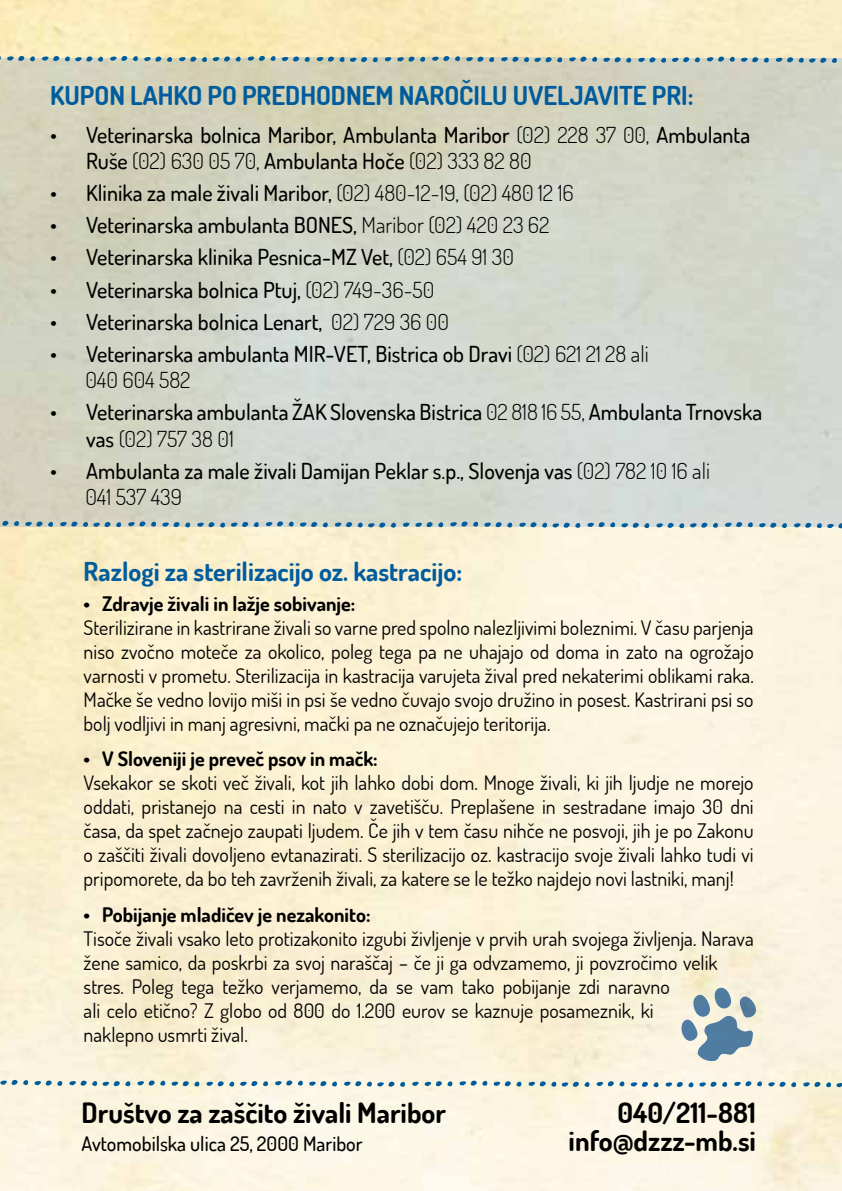
<style>
.page{position:relative;width:842px;height:1191px;background:#fff}
.page>*{position:absolute;margin:0;border:0;box-sizing:border-box;transform-origin:0 0}
.t1{font:700 28px/28px "Dosis";color:#000;text-align:right}
.t2{font:700 26px "Dosis";color:#005c9c}
.t3{font:500 22px/26.4px "Dosis";color:#000}
.t4{font:20px/24px "Dosis";color:#000;text-align:justify}
.t5{font:700 20px "Dosis";color:#000}
.t6{font:500 20px "Dosis";color:#000}
.s1{font-weight:300}
</style>
<div class="page">
<img style="left:0;top:0;width:842px;height:1191px">
<svg style="left:231px;top:521px;width:28px;height:6px"></svg>
<svg style="left:266px;top:521px;width:28px;height:6px"></svg>
<svg style="left:300px;top:522px;width:28px;height:5px"></svg>
<svg style="left:335px;top:522px;width:61px;height:6px"></svg>
<svg style="left:403px;top:522px;width:6px;height:5px"></svg>
<svg style="left:2px;top:520px;width:17px;height:6px"></svg>
<svg style="left:25px;top:521px;width:28px;height:6px"></svg>
<svg style="left:60px;top:521px;width:61px;height:6px"></svg>
<svg style="left:128px;top:521px;width:28px;height:6px"></svg>
<svg style="left:162px;top:522px;width:28px;height:5px"></svg>
<svg style="left:197px;top:522px;width:28px;height:5px"></svg>
<svg style="left:690px;top:522px;width:28px;height:6px"></svg>
<svg style="left:725px;top:522px;width:28px;height:5px"></svg>
<svg style="left:759px;top:522px;width:28px;height:6px"></svg>
<svg style="left:794px;top:522px;width:48px;height:6px"></svg>
<svg style="left:415px;top:522px;width:28px;height:5px"></svg>
<svg style="left:450px;top:521px;width:28px;height:6px"></svg>
<svg style="left:484px;top:522px;width:28px;height:5px"></svg>
<svg style="left:519px;top:522px;width:61px;height:6px"></svg>
<svg style="left:587px;top:522px;width:28px;height:5px"></svg>
<svg style="left:621px;top:522px;width:28px;height:6px"></svg>
<svg style="left:656px;top:522px;width:28px;height:6px"></svg>
<svg style="left:213px;top:56px;width:28px;height:6px"></svg>
<svg style="left:248px;top:56px;width:28px;height:5px"></svg>
<svg style="left:282px;top:56px;width:28px;height:6px"></svg>
<svg style="left:317px;top:56px;width:61px;height:6px"></svg>
<svg style="left:385px;top:56px;width:6px;height:5px"></svg>
<svg style="left:7px;top:56px;width:28px;height:5px"></svg>
<svg style="left:42px;top:56px;width:61px;height:6px"></svg>
<svg style="left:110px;top:56px;width:28px;height:5px"></svg>
<svg style="left:144px;top:56px;width:28px;height:6px"></svg>
<svg style="left:179px;top:56px;width:28px;height:6px"></svg>
<svg style="left:672px;top:57px;width:28px;height:5px"></svg>
<svg style="left:707px;top:56px;width:28px;height:6px"></svg>
<svg style="left:741px;top:57px;width:28px;height:6px"></svg>
<svg style="left:776px;top:57px;width:61px;height:6px"></svg>
<svg style="left:397px;top:56px;width:28px;height:6px"></svg>
<svg style="left:432px;top:56px;width:28px;height:5px"></svg>
<svg style="left:466px;top:56px;width:28px;height:6px"></svg>
<svg style="left:501px;top:56px;width:61px;height:6px"></svg>
<svg style="left:569px;top:56px;width:28px;height:6px"></svg>
<svg style="left:603px;top:57px;width:28px;height:6px"></svg>
<svg style="left:638px;top:57px;width:28px;height:6px"></svg>
<svg style="left:240px;top:1080px;width:28px;height:6px"></svg>
<svg style="left:275px;top:1080px;width:28px;height:5px"></svg>
<svg style="left:309px;top:1080px;width:28px;height:6px"></svg>
<svg style="left:344px;top:1080px;width:61px;height:7px"></svg>
<svg style="left:412px;top:1081px;width:7px;height:5px"></svg>
<svg style="left:0;top:1079px;width:28px;height:6px"></svg>
<svg style="left:34px;top:1080px;width:28px;height:6px"></svg>
<svg style="left:69px;top:1080px;width:28px;height:6px"></svg>
<svg style="left:103px;top:1080px;width:27px;height:6px"></svg>
<svg style="left:137px;top:1080px;width:28px;height:5px"></svg>
<svg style="left:172px;top:1080px;width:27px;height:6px"></svg>
<svg style="left:206px;top:1081px;width:28px;height:5px"></svg>
<svg style="left:699px;top:1081px;width:28px;height:6px"></svg>
<svg style="left:734px;top:1080px;width:28px;height:6px"></svg>
<svg style="left:768px;top:1081px;width:28px;height:6px"></svg>
<svg style="left:803px;top:1081px;width:39px;height:6px"></svg>
<svg style="left:425px;top:1080px;width:28px;height:6px"></svg>
<svg style="left:459px;top:1080px;width:28px;height:6px"></svg>
<svg style="left:494px;top:1081px;width:28px;height:5px"></svg>
<svg style="left:528px;top:1081px;width:28px;height:5px"></svg>
<svg style="left:562px;top:1081px;width:28px;height:6px"></svg>
<svg style="left:597px;top:1081px;width:27px;height:5px"></svg>
<svg style="left:631px;top:1081px;width:28px;height:6px"></svg>
<svg style="left:666px;top:1081px;width:27px;height:6px"></svg>
<img style="left:697px;top:1015px;width:57px;height:46px">
<img style="left:680px;top:1019px;width:20px;height:22px">
<img style="left:714px;top:987px;width:19px;height:21px">
<img style="left:739px;top:996px;width:18px;height:21px">
<img style="left:692px;top:994px;width:20px;height:22px">
<h2 class="t2" style="left:50px;top:79px;width:645px">KUPON LAHKO PO PREDHODNEM NAROČILU UVELJAVITE PRI:</h2>
<p class="t3" style="left:86px;top:121px;width:666px;text-indent:-36px">• Veterinarska bolnica Maribor, Ambulanta Maribor <span class="s1">(02) 228 37 00,</span> Ambulanta<br>Ruše <span class="s1">(02) 630 05 70,</span> Ambulanta Hoče <span class="s1">(02) 333 82 80</span></p>
<p class="t3" style="left:50px;top:179px;width:525px">• Klinika za male živali Maribor, <span class="s1">(02) 480-12-19, (02) 480 12 16</span></p>
<p class="t3" style="left:50px;top:212px;width:501px">• Veterinarska ambulanta BONES, <span class="s1">Maribor (02) 420 23 62</span></p>
<p class="t3" style="left:50px;top:244px;width:465px">• Veterinarska klinika Pesnica-MZ Vet, <span class="s1">(02) 654 91 30</span></p>
<p class="t3" style="left:50px;top:276px;width:386px">• Veterinarska bolnica Ptuj, <span class="s1">(02) 749-36-50</span></p>
<p class="t3" style="left:50px;top:308px;width:400px">• Veterinarska bolnica Lenart, <span class="s1">02) 729 36 00</span></p>
<p class="t3" style="left:85px;top:340px;width:565px;text-indent:-35px">• Veterinarska ambulanta MIR-VET, Bistrica ob Dravi <span class="s1">(02) 621 21 28 ali<br>040 604 582</span></p>
<p class="t3" style="left:86px;top:398px;width:677px;text-indent:-36px">• Veterinarska ambulanta ŽAK Slovenska Bistrica <span class="s1">02 818 16 55,</span> Ambulanta Trnovska vas <span class="s1">(02) 757 38 01</span></p>
<p class="t3" style="left:85px;top:457px;width:626px;text-indent:-35px">• Ambulanta za male živali Damijan Peklar s.p., Slovenja vas <span class="s1">(02) 782 10 16 ali<br>041 537 439</span></p>
<h2 class="t2" style="left:84px;top:555px;width:380px">Razlogi za sterilizacijo oz. kastracijo:</h2>
<p class="t5" style="left:84px;top:590px;width:273px">• Zdravje živali in lažje sobivanje:</p>
<p class="t4" style="left:84px;top:615px;width:672px">Sterilizirane in kastrirane živali so varne pred spolno nalezljivimi boleznimi. V času parjenja niso zvočno moteče za okolico, poleg tega pa ne uhajajo od doma in zato na ogrožajo varnosti v prometu. Sterilizacija in kastracija varujeta žival pred nekaterimi oblikami raka.<br>Mačke še vedno lovijo miši in psi še vedno čuvajo svojo družino in posest. Kastrirani psi so bolj vodljivi in manj agresivni, mački pa ne označujejo teritorija.</p>
<p class="t5" style="left:84px;top:746px;width:296px">• V Sloveniji je preveč psov in mačk:</p>
<p class="t4" style="left:84px;top:770px;width:672px">Vsekakor se skoti več živali, kot jih lahko dobi dom. Mnoge živali, ki jih ljudje ne morejo oddati, pristanejo na cesti in nato v zavetišču. Preplašene in sestradane imajo 30 dni časa, da spet začnejo zaupati ljudem. Če jih v tem času nihče ne posvoji, jih je po Zakonu o zaščiti živali dovoljeno evtanazirati. S sterilizacijo oz. kastracijo svoje živali lahko tudi vi pripomorete, da bo teh zavrženih živali, za katere se le težko najdejo novi lastniki, manj!</p>
<p class="t5" style="left:84px;top:901px;width:288px">• Pobijanje mladičev je nezakonito:</p>
<p class="t4" style="left:84px;top:925px;width:672px;text-align:left">Tisoče živali vsako leto protizakonito izgubi življenje v prvih urah svojega življenja. Narava žene samico, da poskrbi za svoj naraščaj – če ji ga odvzamemo, ji povzročimo velik stres. Poleg tega težko verjamemo, da se vam tako pobijanje zdi naravno<br>ali celo etično? Z globo od 800 do 1.200 eurov se kaznuje posameznik, ki<br>naklepno usmrti žival.</p>
<h1 class="t1" style="left:82px;top:1098px;width:366px">Društvo za zaščito živali Maribor</h1>
<p class="t6" style="left:82px;top:1131px;width:283px">Avtomobilska ulica 25, 2000 Maribor</p>
<h1 class="t1" style="left:569px;top:1098px;width:189px">040/211-881 info@dzzz-mb.si</h1>
</div>
